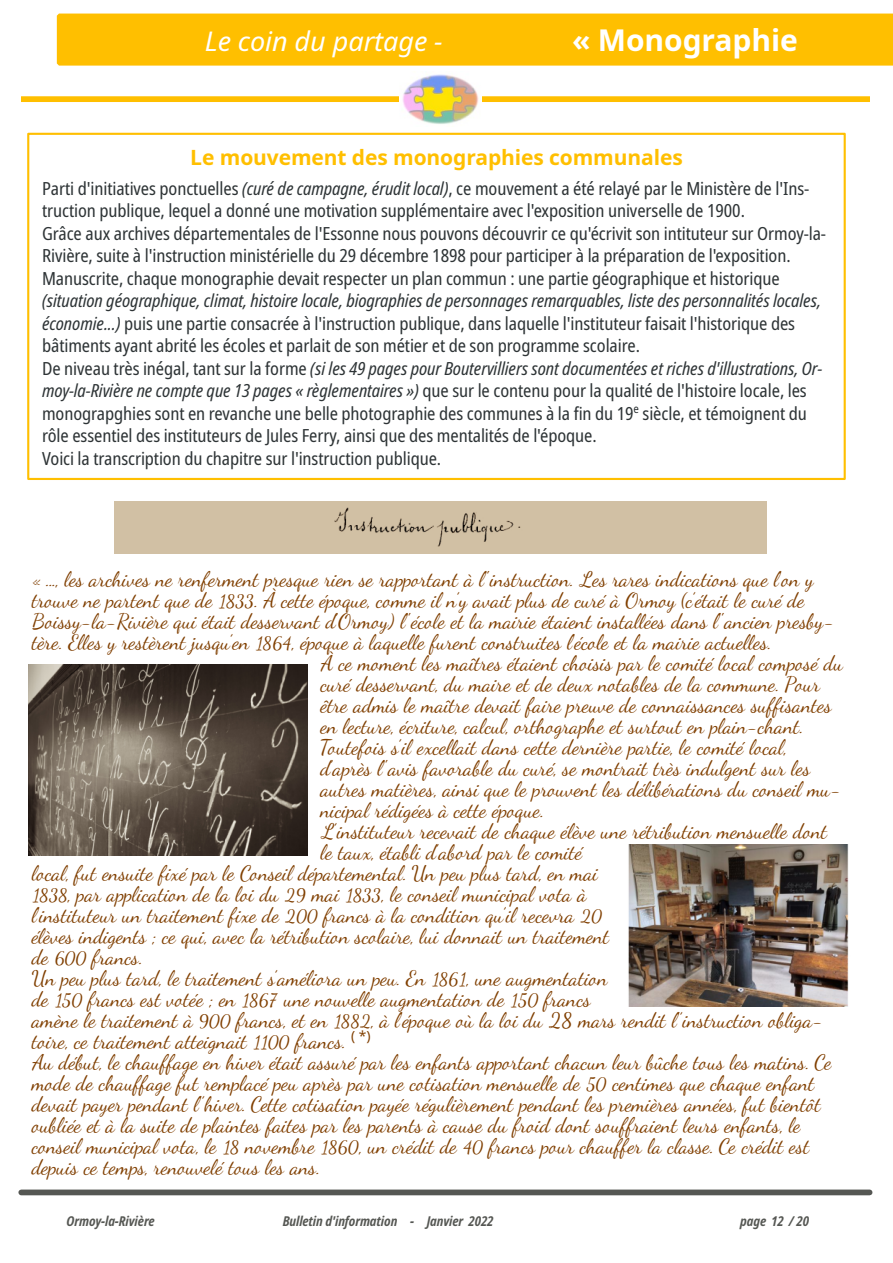
<style>
.page{position:relative;width:893px;height:1263px;background:#fff}
.page>*{position:absolute;margin:0;border:0;box-sizing:border-box;transform-origin:0 0}
.t1{font:700 30px "Noto Sans";letter-spacing:-.005em;color:#fff}
.t2{font:italic 27px "Noto Sans";color:#fff}
.t3{font:21px "Dancing Script OT";letter-spacing:-.005em;color:#803f00}
.t4{font:700 21px "Noto Sans";letter-spacing:-.005em;color:#ffbf00}
.t5{font:condensed 18px/22.5px "Noto Sans";letter-spacing:-.005em;color:#2e3436}
.t6{font:italic 700 condensed 13.5px "Noto Sans";letter-spacing:-.005em;color:#555753}
.s1{font-style:italic}
.s2{font-size:18px}
</style>
<div class="page">
<div style="left:57px;top:14px;width:836px;height:52px;background:#ffbf00"></div>
<div style="left:21px;top:1189px;width:849px;height:6px;background:#555753"></div>
<div style="left:27px;top:133px;width:819px;height:347px;border:2px solid #ffbf00"></div>
<div style="left:21px;top:96px;width:849px;height:6px;background:#ffbf00"></div>
<img style="left:399px;top:74px;width:82px;height:50px">
<div style="left:114px;top:501px;width:652px;height:52px;background:#d1c0a4"></div>
<img style="left:628px;top:844px;width:221px;height:162px">
<img style="left:28px;top:664px;width:280px;height:191px">
<p class="t2" style="left:205px;top:22px;width:239px">Le coin du partage -</p>
<h1 class="t1" style="left:572px;top:19px;width:227px">« Monographie</h1>
<p class="t4" style="left:190px;top:142px;width:494px">Le mouvement des monographies communales</p>
<p class="t5" style="left:42px;top:176px;width:785px">Parti d'initiatives ponctuelles <span class="s1">(curé de campagne, érudit local)</span>, ce mouvement a été relayé par le Ministère de l'Ins‐ truction publique, lequel a donné une motivation supplémentaire avec l'exposition universelle de 1900.<br>Grâce aux archives départementales de l'Essonne nous pouvons découvrir ce qu'écrivit son intituteur sur Ormoy-la-Rivière, suite à l'instruction ministérielle du 29 décembre 1898 pour participer à la préparation de l'exposition.<br>Manuscrite, chaque monographie devait respecter un plan commun : une partie géographique et historique</p>
<p class="t5" style="left:42px;top:289px;width:782px"><span class="s1">(situation géographique, climat, histoire locale, biographies de personnages remarquables, liste des personnalités locales, économie...)</span> puis une partie consacrée à l'instruction publique, dans laquelle l'instituteur faisait l'historique des bâtiments ayant abrité les écoles et parlait de son métier et de son programme scolaire.<br>De niveau très inégal, tant sur la forme <span class="s1">(si les 49 pages pour Boutervilliers sont documentées et riches d'illustrations, Or‐ moy-la-Rivière ne compte que 13 pages « règlementaires »)</span> que sur le contenu pour la qualité de l'histoire locale, les monograpghies sont en revanche une belle photographie des communes à la fin du 19<sup>e</sup> siècle, et témoignent du rôle essentiel des instituteurs de Jules Ferry, ainsi que des mentalités de l'époque.<br>Voici la transcription du chapitre sur l'instruction publique.</p>
<p class="t3" style="left:32px;top:567px;width:783px">« ..., les archives ne renferment presque rien se rapportant à l’'instruction. Les rares indications que l’on y</p>
<p class="t3" style="left:32px;top:588px;width:774px">trouve ne partent que de <span class="s2">1833</span>. À cette époque, comme il n’y avait plus de curé à Ormoy (c’était le curé de</p>
<p class="t3" style="left:32px;top:609px;width:804px">Boissy-la-Rivière qui était desservant d’Ormoy) l’'école et la mairie étaient installées dans l''ancien presby-</p>
<p class="t3" style="left:32px;top:630px;width:741px">tère. Elles y restèrent jusqu’en <span class="s2">1864</span>, époque à laquelle furent construites l’école et la mairie actuelles.</p>
<p class="t3" style="left:321px;top:651px;width:524px">À ce moment les maîtres étaient choisis par le comité local composé du</p>
<p class="t3" style="left:321px;top:672px;width:501px">curé desservant, du maire et de deux notables de la commune. Pour</p>
<p class="t3" style="left:321px;top:693px;width:513px">être admis le maître devait faire preuve de connaissances suffisantes</p>
<p class="t3" style="left:321px;top:714px;width:484px">en lecture, écriture, calcul, orthographe et surtout en plain-chant.</p>
<p class="t3" style="left:321px;top:735px;width:468px">Toutefois s’il excellait dans cette dernière partie, le comité local,</p>
<p class="t3" style="left:321px;top:756px;width:491px">d’après l’'avis favorable du curé, se montrait très indulgent sur les</p>
<p class="t3" style="left:321px;top:777px;width:522px">autres matières, ainsi que le prouvent les délibérations du conseil mu-</p>
<p class="t3" style="left:321px;top:798px;width:224px">nicipal rédigées à cette époque.</p>
<p class="t3" style="left:321px;top:819px;width:508px">L’instituteur recevait de chaque élève une rétribution mensuelle dont</p>
<p class="t3" style="left:321px;top:840px;width:263px">le taux, établi d’abord par le comité</p>
<p class="t3" style="left:32px;top:861px;width:568px">local, fut ensuite fixé par le Conseil départemental. Un peu plus tard, en mai</p>
<p class="t3" style="left:32px;top:882px;width:557px"><span class="s2">1838</span>, par application de la loi du <span class="s2">29</span> mai <span class="s2">1833</span>, le conseil municipal vota à</p>
<p class="t3" style="left:32px;top:903px;width:572px">l’instituteur un traitement fixe de <span class="s2">200</span> francs à la condition qu’il recevra <span class="s2">20</span></p>
<p class="t3" style="left:32px;top:924px;width:579px">élèves indigents ; ce qui, avec la rétribution scolaire, lui donnait un traitement</p>
<p class="t3" style="left:32px;top:945px;width:112px">de <span class="s2">600</span> francs.</p>
<p class="t3" style="left:32px;top:966px;width:577px">Un peu plus tard, le traitement s’améliora un peu. En <span class="s2">1861</span>, une augmentation</p>
<p class="t3" style="left:32px;top:987px;width:560px">de <span class="s2">150</span> francs est votée ; en <span class="s2">1867</span> une nouvelle augmentation de <span class="s2">150</span> francs</p>
<p class="t3" style="left:32px;top:1008px;width:793px">amène le traitement à <span class="s2">900</span> francs, et en <span class="s2">1882</span>, à l’époque où la loi du 28 mars rendit l'’instruction obliga-</p>
<p class="t3" style="left:32px;top:1029px;width:340px">toire, ce traitement atteignait <span class="s2">1100</span> francs. <sup>(</sup> <sup>*)</sup></p>
<p class="t3" style="left:32px;top:1050px;width:801px">Au début, le chauffage en hiver était assuré par les enfants apportant chacun leur bûche tous les matins. Ce</p>
<p class="t3" style="left:32px;top:1071px;width:784px">mode de chauffage fut remplacé peu après par une cotisation mensuelle de <span class="s2">50</span> centimes que chaque enfant</p>
<p class="t3" style="left:32px;top:1092px;width:791px">devait payer pendant l'’hiver. Cette cotisation payée régulièrement pendant les premières années, fut bientôt</p>
<p class="t3" style="left:32px;top:1113px;width:770px">oubliée et à la suite de plaintes faites par les parents à cause du froid dont souffraient leurs enfants, le</p>
<p class="t3" style="left:32px;top:1134px;width:779px">conseil municipal vota, le <span class="s2">18</span> novembre <span class="s2">1860</span>, un crédit de <span class="s2">40</span> francs pour chauffer la classe. Ce crédit est</p>
<p class="t3" style="left:32px;top:1155px;width:289px">depuis ce temps, renouvelé tous les ans.</p>
<p class="t6" style="left:67px;top:1211px;width:90px">Ormoy-la-Rivière</p>
<p class="t6" style="left:283px;top:1211px;width:212px">Bulletin d'information - Janvier 2022</p>
<p class="t6" style="left:740px;top:1211px;width:71px">page 12 / 20</p>
</div>
